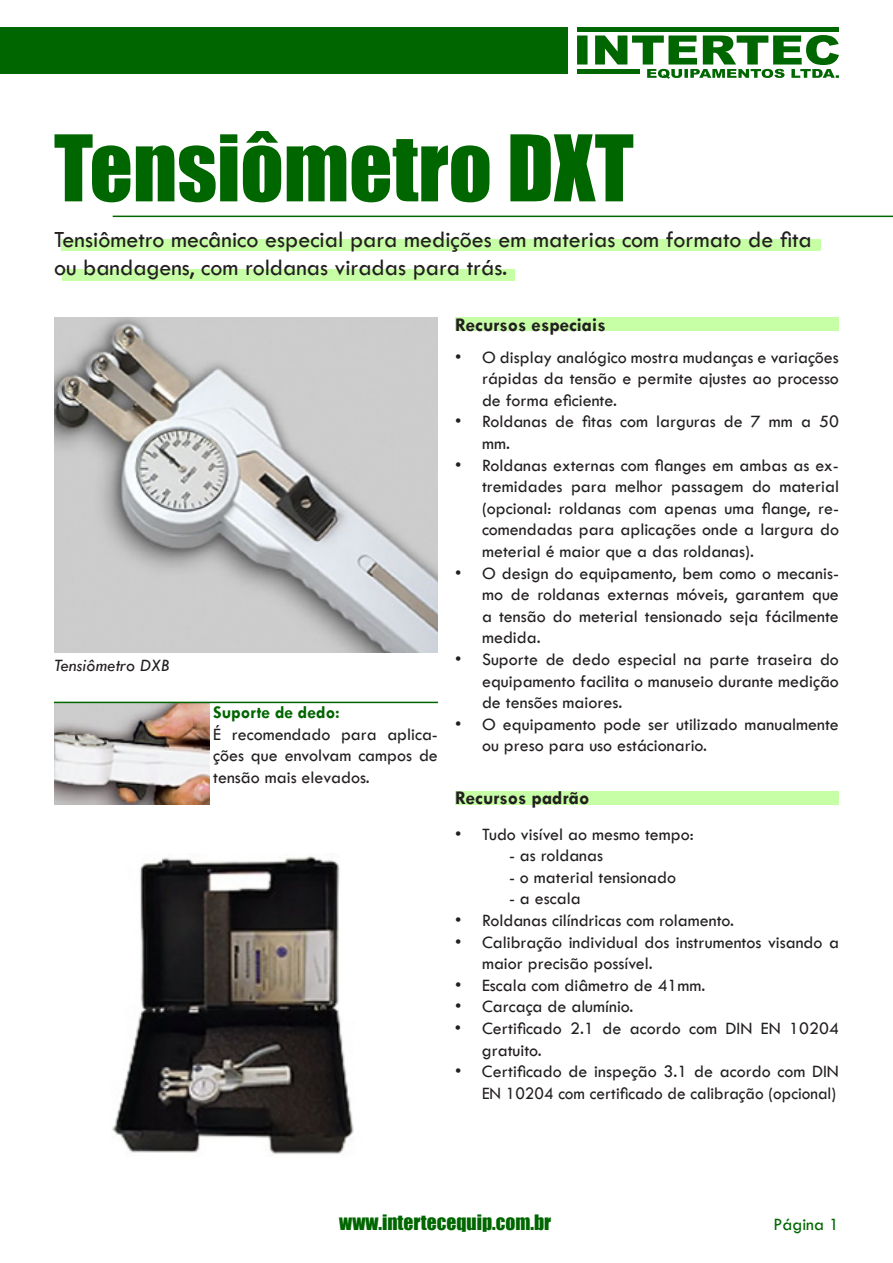
<style>
.page{position:relative;width:893px;height:1263px;background:#fff}
.page>*{position:absolute;margin:0;border:0;box-sizing:border-box;transform-origin:0 0}
.t1{font:84.75px "Impact";color:#060}
.t2{font:24px/28.8px "Tw Cen";color:#231f20}
.t3{font:700 19.5px "Tw Cen";color:#231f20}
.t4{font:19.5px "Impact";color:#060}
.t5{font:18px/21.6px "Tw Cen";color:#231f20;text-align:justify}
.t6{font:italic 18px "Tw Cen";color:#231f20}
.t7{font:700 18px "Tw Cen";color:#060}
.t8{font:18px "Tw Cen";color:#060}
</style>
<div class="page">
<svg style="left:577px;top:35px;width:262px;height:44px"></svg>
<hr style="left:577px;top:27px;width:261px;height:4px;background:#060">
<hr style="left:577px;top:69px;width:62px;height:4px;background:#060">
<div style="left:0;top:27px;width:568px;height:46px;background:#060"></div>
<div style="left:62px;top:240px;width:759px;height:11px;background:#c7ffa7"></div>
<div style="left:62px;top:269px;width:452px;height:11px;background:#c7ffa7"></div>
<hr style="left:113px;top:216px;width:780px;height:1px;background:#060">
<div style="left:455px;top:318px;width:384px;height:13px;background:#c7ffa7"></div>
<div style="left:455px;top:791px;width:384px;height:13px;background:#c7ffa7"></div>
<img style="left:54px;top:703px;width:156px;height:101px">
<hr style="left:54px;top:702px;width:384px;height:1px;background:#060">
<img style="left:54px;top:317px;width:384px;height:335px">
<img style="left:112px;top:856px;width:242px;height:299px">
<h1 class="t1" style="left:54px;top:102px;width:581px">Tensiômetro DXT</h1>
<h2 class="t2" style="left:54px;top:224px;width:759px">Tensiômetro mecânico especial para medições em materias com formato de fita ou bandagens, com roldanas viradas para trás.</h2>
<p class="t6" style="left:54px;top:654px;width:117px">Tensiômetro DXB</p>
<p class="t7" style="left:213px;top:702px;width:128px">Suporte de dedo:</p>
<p class="t5" style="left:213px;top:723px;width:226px">É recomendado para aplica&shy;ções que envolvam campos de tensão mais elevados.</p>
<p class="t3" style="left:455px;top:313px;width:152px">Recursos especiais</p>
<p class="t5" style="left:482px;top:346px;width:358px;text-indent:-27px">• O display analógico mostra mudanças e variações rápidas da tensão e permite ajustes ao processo de forma eficiente.</p>
<p class="t5" style="left:482px;top:411px;width:358px;text-indent:-27px">• Roldanas de fitas com larguras de 7 mm a 50 mm.</p>
<p class="t5" style="left:482px;top:454px;width:358px;text-indent:-27px">• Roldanas externas com flanges em ambas as ex&shy;tremidades para melhor passagem do material (opcional: roldanas com apenas uma flange, re&shy;comendadas para aplicações onde a largura do meterial é maior que a das roldanas).</p>
<p class="t5" style="left:482px;top:562px;width:358px;text-indent:-27px">• O design do equipamento, bem como o mecanis&shy;mo de roldanas externas móveis, garantem que a tensão do meterial tensionado seja fácilmente medida.</p>
<p class="t5" style="left:482px;top:648px;width:358px;text-indent:-27px">• Suporte de dedo especial na parte traseira do equipamento facilita o manuseio durante medição de tensões maiores.</p>
<p class="t5" style="left:482px;top:713px;width:358px;text-indent:-27px">• O equipamento pode ser utilizado manualmente ou preso para uso estácionario.</p>
<p class="t3" style="left:455px;top:786px;width:136px">Recursos padrão</p>
<p class="t5" style="left:455px;top:823px;width:240px">• Tudo visível ao mesmo tempo:</p>
<p class="t5" style="left:509px;top:845px;width:96px">- as roldanas</p>
<p class="t5" style="left:509px;top:866px;width:168px">- o material tensionado</p>
<p class="t5" style="left:509px;top:888px;width:73px">- a escala</p>
<p class="t5" style="left:455px;top:909px;width:281px">• Roldanas cilíndricas com rolamento.</p>
<p class="t5" style="left:482px;top:931px;width:358px;text-indent:-27px">• Calibração individual dos instrumentos visando a maior precisão possível.</p>
<p class="t5" style="left:455px;top:974px;width:252px">• Escala com diâmetro de 41mm.</p>
<p class="t5" style="left:455px;top:996px;width:180px">• Carcaça de alumínio.</p>
<p class="t5" style="left:482px;top:1017px;width:358px;text-indent:-27px">• Certificado 2.1 de acordo com DIN EN 10204 gratuito.</p>
<p class="t5" style="left:455px;top:1061px;width:385px;text-align:right">• Certificado de inspeção 3.1 de acordo com DIN<br>EN 10204 com certificado de calibração (opcional)</p>
<p class="t4" style="left:339px;top:1207px;width:213px">www.intertecequip.com.br</p>
<p class="t8" style="left:773px;top:1214px;width:67px">Página 1</p>
</div>
